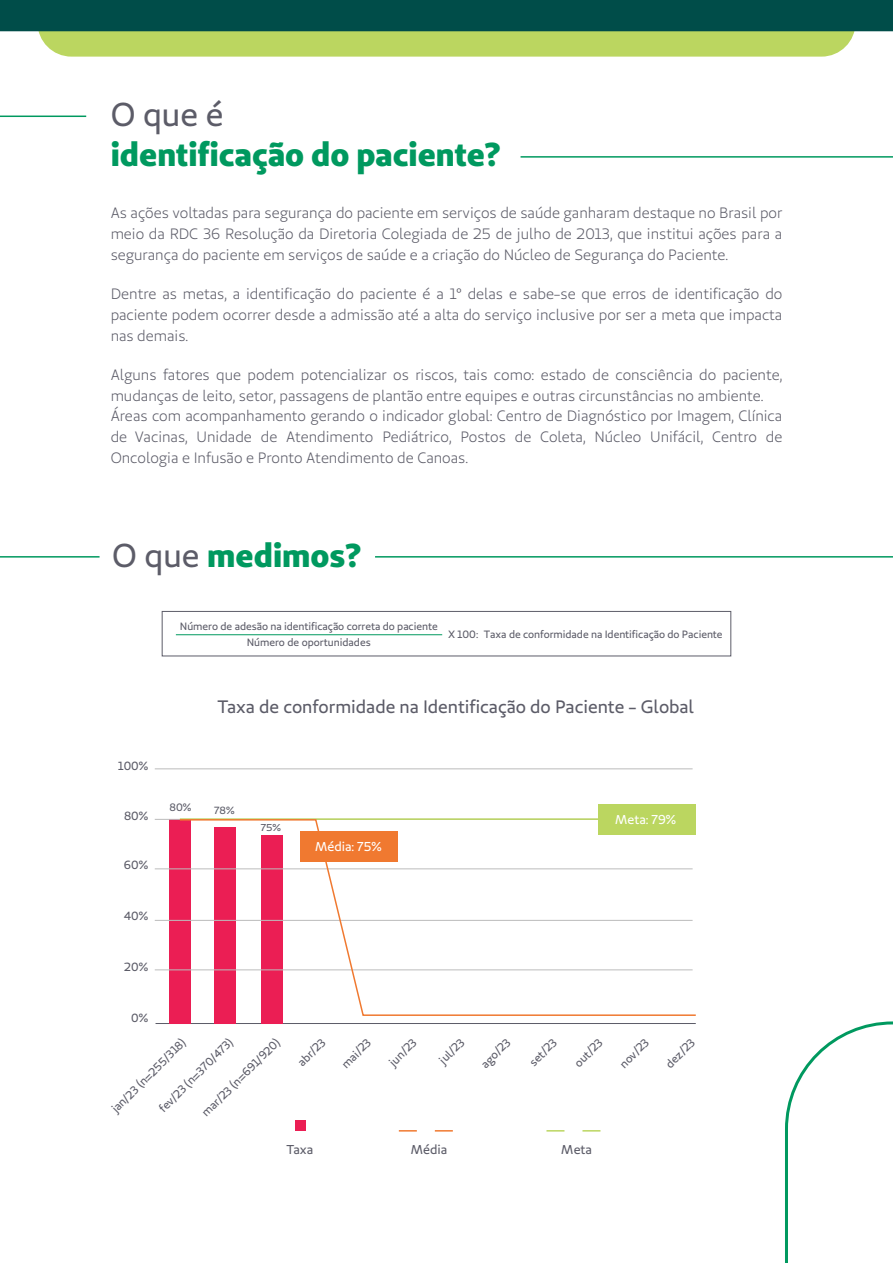
<style>
.page{position:relative;width:893px;height:1263px;background:#fff}
.page>*{position:absolute;margin:0;border:0;box-sizing:border-box;transform-origin:0 0}
.t1{font:700 33px "Unimed Sans 2020 Extra";color:#00995f}
.t2{font:33px "Unimed Sans 2020 Regular";color:#5c5c68}
.t3{font:18px "Unimed Sans 2020 Regular";color:#5c5c68}
.t4{font:15px/21px "Unimed Sans 2020 Book";color:#5c5c68;text-align:justify}
.t5{font:12.9px "Unimed Sans 2020 Regular";color:#fff}
.t6{font:12.9px "Unimed Sans 2020 Regular";color:#5c5c68}
.t7{font:11.85px "Unimed Sans 2020 Regular";color:#5c5c68}
.t8{font:11.55px "Unimed Sans 2020 Regular";color:#5c5c68}
.t9{font:10.65px/15.8px "Unimed Sans 2020 Regular";letter-spacing:-.005em;color:#5c5c68;text-align:center}
.t10{font:10.35px "Unimed Sans 2020 Regular";color:#5c5c68}
.t11{font:10.05px "Unimed Sans 2020 Regular";color:#5c5c68;scale:1.07 1}
.s1{font-family:"Unimed Sans 2020 Regular";font-weight:400;color:#5c5c68}
</style>
<div class="page">
<svg style="left:0;top:0;width:893px;height:57px;background:#588c5b"></svg>
<hr style="left:521px;top:156px;width:372px;height:2px;background:#00995f">
<hr style="left:0;top:116px;width:86px;height:1px;background:#00995f">
<hr style="left:375px;top:556px;width:518px;height:2px;background:#00995f">
<hr style="left:0;top:556px;width:100px;height:2px;background:#00995f">
<hr style="left:156px;top:1023px;width:540px;height:1px;background:#5c5c68">
<svg style="left:399px;top:1130px;width:54px;height:1px"></svg>
<svg style="left:546px;top:1130px;width:55px;height:1px"></svg>
<div style="left:295px;top:1120px;width:11px;height:11px;background:#eb1e54"></div>
<div style="left:214px;top:827px;width:22px;height:196px;background:#eb1e54"></div>
<div style="left:261px;top:835px;width:21px;height:188px;background:#eb1e54"></div>
<svg style="left:785px;top:1021px;width:108px;height:242px"></svg>
<hr style="left:176px;top:634px;width:266px;height:1px;background:#00995f">
<div style="left:162px;top:611px;width:569px;height:45px;border:1px solid #5c5c68"></div>
<div style="left:169px;top:819px;width:22px;height:204px;background:#eb1e54"></div>
<hr style="left:155px;top:970px;width:538px;height:1px;background:#bcbcbc">
<hr style="left:155px;top:920px;width:538px;height:1px;background:#bcbcbc">
<hr style="left:155px;top:869px;width:538px;height:1px;background:#bcbcbc">
<hr style="left:155px;top:819px;width:538px;height:1px;background:#bcbcbc">
<hr style="left:155px;top:769px;width:538px;height:1px;background:#bcbcbc">
<svg style="left:178px;top:818px;width:518px;height:199px"></svg>
<div style="left:598px;top:804px;width:98px;height:30px;background:#bbd660"></div>
<div style="left:301px;top:831px;width:97px;height:31px;background:#f07930"></div>
<h1 class="t2" style="left:111px;top:93px;width:114px">O que é</h1>
<h1 class="t1" style="left:111px;top:132px;width:392px">identificação do paciente?</h1>
<p class="t4" style="left:111px;top:203px;width:673px">As ações voltadas para segurança do paciente em serviços de saúde ganharam destaque no Brasil por meio da RDC 36 Resolução da Diretoria Colegiada de 25 de julho de 2013, que institui ações para a segurança do paciente em serviços de saúde e a criação do Núcleo de Segurança do Paciente.</p>
<p class="t4" style="left:111px;top:284px;width:673px">Dentre as metas, a identificação do paciente é a 1° delas e sabe-se que erros de identificação do paciente podem ocorrer desde a admissão até a alta do serviço inclusive por ser a meta que impacta nas demais.</p>
<p class="t4" style="left:111px;top:365px;width:673px">Alguns fatores que podem potencializar os riscos, tais como: estado de consciência do paciente, mudanças de leito, setor, passagens de plantão entre equipes e outras circunstâncias no ambiente.</p>
<p class="t4" style="left:111px;top:405px;width:673px">Áreas com acompanhamento gerando o indicador global: Centro de Diagnóstico por Imagem, Clínica de Vacinas, Unidade de Atendimento Pediátrico, Postos de Coleta, Núcleo Unifácil, Centro de Oncologia e Infusão e Pronto Atendimento de Canoas.</p>
<h1 class="t1" style="left:112px;top:533px;width:251px"><span class="s1">O que</span> medimos?</h1>
<p class="t9" style="left:180px;top:619px;width:259px">Número de adesão na identificação correta do paciente<br>Número de oportunidades</p>
<p class="t9" style="left:448px;top:626px;width:276px">X 100: Taxa de conformidade na Identificação do Paciente</p>
<p class="t7" style="left:118px;top:758px;width:32px">100%</p>
<p class="t7" style="left:124px;top:808px;width:26px">80%</p>
<p class="t7" style="left:124px;top:858px;width:26px">60%</p>
<p class="t7" style="left:124px;top:908px;width:26px">40%</p>
<p class="t7" style="left:124px;top:959px;width:25px">20%</p>
<p class="t7" style="left:131px;top:1010px;width:18px">0%</p>
<p class="t9" style="left:170px;top:799px;width:23px">80%</p>
<p class="t3" style="left:218px;top:695px;width:478px">Taxa de conformidade na Identificação do Paciente - Global</p>
<p class="t10" style="left:214px;top:804px;width:22px">78%</p>
<p class="t11" style="left:261px;top:821px;width:21px">75%</p>
<p class="t5" style="left:315px;top:838px;width:68px">Média: 75%</p>
<p class="t5" style="left:615px;top:811px;width:63px">Meta: 79%</p>
<p class="t8" style="left:108px;top:1105px;width:101px;rotate:-45deg">jan/23 (n=255/318)</p>
<p class="t8" style="left:156px;top:1105px;width:100px;rotate:-45deg">fev/23 (n=370/473)</p>
<p class="t8" style="left:199px;top:1109px;width:107px;rotate:-45deg">mar/23 (n=691/920)</p>
<p class="t8" style="left:436px;top:1056px;width:32px;rotate:-45deg">jul/23</p>
<p class="t8" style="left:478px;top:1061px;width:38px;rotate:-45deg">ago/23</p>
<p class="t8" style="left:526px;top:1059px;width:35px;rotate:-45deg">set/23</p>
<p class="t8" style="left:571px;top:1060px;width:36px;rotate:-45deg">out/23</p>
<p class="t8" style="left:616px;top:1061px;width:38px;rotate:-45deg">nov/23</p>
<p class="t8" style="left:662px;top:1060px;width:38px;rotate:-45deg">dez/23</p>
<p class="t6" style="left:287px;top:1141px;width:28px">Taxa</p>
<p class="t6" style="left:410px;top:1141px;width:38px">Média</p>
<p class="t6" style="left:561px;top:1141px;width:32px">Meta</p>
<p class="t8" style="left:295px;top:1059px;width:35px;rotate:-45deg">abr/23</p>
<p class="t8" style="left:338px;top:1061px;width:38px;rotate:-45deg">mai/23</p>
<p class="t8" style="left:386px;top:1059px;width:35px;rotate:-45deg">jun/23</p>
</div>
